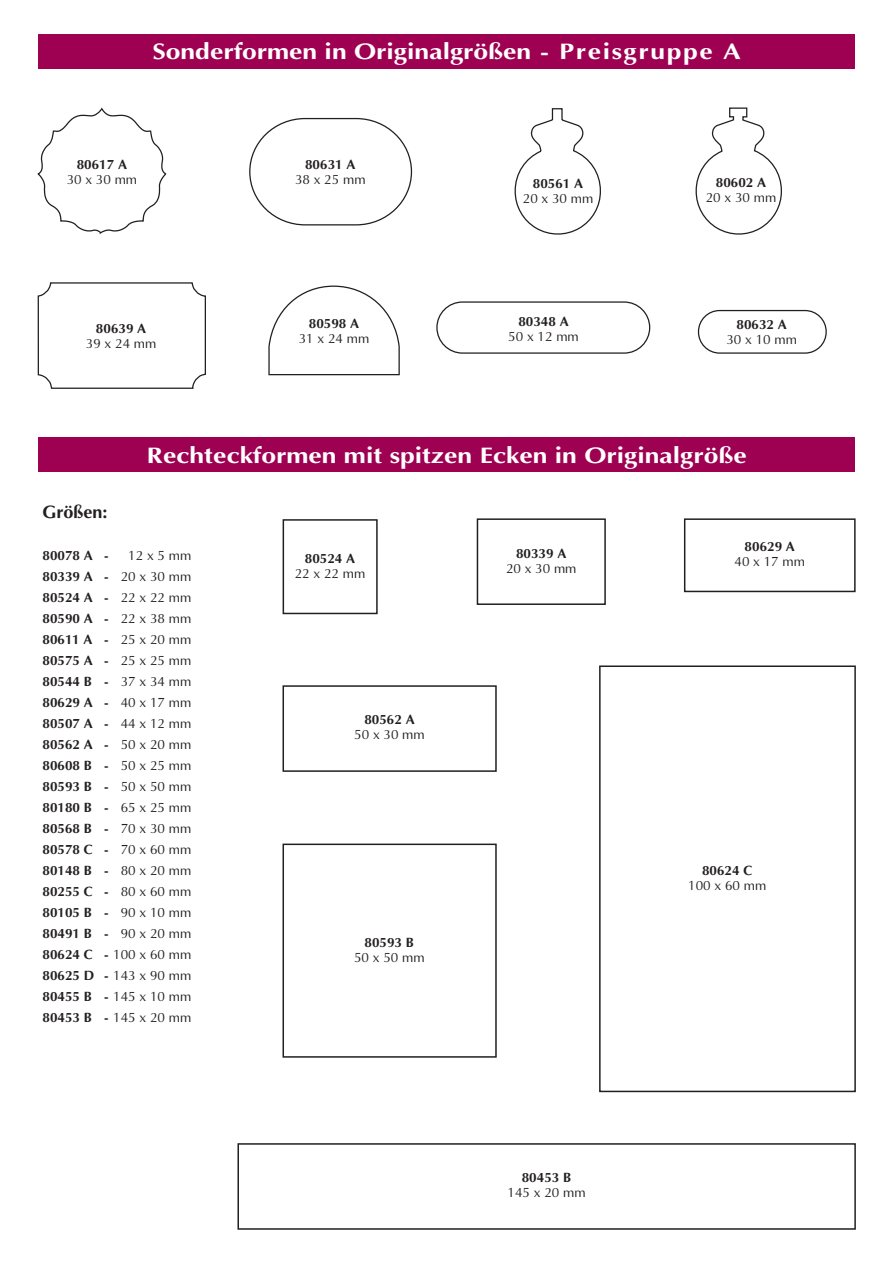
<style>
.page{position:relative;width:893px;height:1263px;background:#fff}
.page>*{position:absolute;margin:0;border:0;box-sizing:border-box;transform-origin:0 0}
.t1{font:700 22.5px "Optima";color:#fff;scale:1.18 1}
.t2{font:700 18px "Optima";color:#231f20}
.t3{font:13.5px/21px "Optima";color:#231f20;text-align:justify}
.t4{font:700 13.5px "Optima";color:#231f20}
.s1{font-weight:700}
</style>
<div class="page">
<div style="left:38px;top:34px;width:817px;height:34px;background:#9e0152"></div>
<svg style="left:268px;top:285px;width:132px;height:91px"></svg>
<svg style="left:37px;top:108px;width:169px;height:281px"></svg>
<svg style="left:249px;top:117px;width:164px;height:109px"></svg>
<svg style="left:514px;top:108px;width:86px;height:127px"></svg>
<svg style="left:696px;top:107px;width:85px;height:128px"></svg>
<div style="left:697px;top:310px;width:129px;height:44px;border:1px solid #231f20;border-radius:21px"></div>
<div style="left:436px;top:301px;width:214px;height:53px;border:1px solid #231f20;border-radius:26px"></div>
<div style="left:38px;top:438px;width:817px;height:34px;background:#9e0152"></div>
<div style="left:237px;top:1143px;width:618px;height:87px;border:2px solid #231f20"></div>
<div style="left:684px;top:518px;width:171px;height:74px;border:2px solid #231f20"></div>
<div style="left:282px;top:519px;width:95px;height:95px;border:2px solid #231f20"></div>
<div style="left:282px;top:844px;width:214px;height:214px;border:2px solid #231f20"></div>
<div style="left:282px;top:685px;width:214px;height:87px;border:2px solid #231f20"></div>
<div style="left:476px;top:518px;width:130px;height:87px;border:2px solid #231f20"></div>
<div style="left:599px;top:665px;width:256px;height:427px;border:2px solid #231f20"></div>
<h1 class="t1" style="left:152px;top:42px;width:500px">Sonderformen in Originalgrößen - Preisgruppe A</h1>
<p class="t4" style="left:77px;top:158px;width:52px">80617 A</p>
<p class="t3" style="left:67px;top:170px;width:72px">30 x 30 mm</p>
<p class="t4" style="left:305px;top:159px;width:52px">80631 A</p>
<p class="t3" style="left:295px;top:170px;width:72px">38 x 25 mm</p>
<p class="t4" style="left:533px;top:178px;width:52px">80561 A</p>
<p class="t3" style="left:523px;top:189px;width:72px">20 x 30 mm</p>
<p class="t4" style="left:716px;top:177px;width:52px">80602 A</p>
<p class="t3" style="left:705px;top:188px;width:72px">20 x 30 mm</p>
<p class="t4" style="left:96px;top:323px;width:52px">80639 A</p>
<p class="t3" style="left:86px;top:335px;width:72px">39 x 24 mm</p>
<p class="t4" style="left:309px;top:318px;width:52px">80598 A</p>
<p class="t3" style="left:299px;top:330px;width:72px">31 x 24 mm</p>
<p class="t4" style="left:518px;top:315px;width:52px">80348 A</p>
<p class="t3" style="left:508px;top:327px;width:72px">50 x 12 mm</p>
<p class="t4" style="left:736px;top:319px;width:52px">80632 A</p>
<p class="t3" style="left:726px;top:330px;width:72px">30 x 10 mm</p>
<h1 class="t1" style="left:147px;top:446px;width:510px">Rechteckformen mit spitzen Ecken in Originalgröße</h1>
<h2 class="t2" style="left:43px;top:505px;width:67px">Größen:</h2>
<p class="t4" style="left:43px;top:550px;width:68px">80078 A -</p>
<p class="t3" style="left:43px;top:546px;width:150px;text-indent:86px">12 x 5 mm <span class="s1">80339 A -</span> 20 x 30 mm <span class="s1">80524 A -</span> 22 x 22 mm <span class="s1">80590 A -</span> 22 x 38 mm <span class="s1">80611 A -</span> 25 x 20 mm <span class="s1">80575 A -</span> 25 x 25 mm <span class="s1">80544 B -</span> 37 x 34 mm <span class="s1">80629 A -</span> 40 x 17 mm <span class="s1">80507 A -</span> 44 x 12 mm <span class="s1">80562 A -</span> 50 x 20 mm <span class="s1">80608 B -</span> 50 x 25 mm <span class="s1">80593 B -</span> 50 x 50 mm <span class="s1">80180 B -</span> 65 x 25 mm <span class="s1">80568 B -</span> 70 x 30 mm <span class="s1">80578 C -</span> 70 x 60 mm <span class="s1">80148 B -</span> 80 x 20 mm <span class="s1">80255 C -</span> 80 x 60 mm <span class="s1">80105 B -</span> 90 x 10 mm <span class="s1">80491 B -</span> 90 x 20 mm <span class="s1">80624 C -</span> 100 x 60 mm <span class="s1">80625 D -</span> 143 x 90 mm <span class="s1">80455 B -</span> 145 x 10 mm <span class="s1">80453 B -</span> 145 x 20 mm</p>
<p class="t4" style="left:744px;top:541px;width:52px">80629 A</p>
<p class="t4" style="left:516px;top:547px;width:52px">80339 A</p>
<p class="t3" style="left:506px;top:559px;width:72px">20 x 30 mm</p>
<p class="t4" style="left:305px;top:552px;width:52px">80524 A</p>
<p class="t3" style="left:734px;top:552px;width:72px">40 x 17 mm</p>
<p class="t3" style="left:295px;top:564px;width:72px">22 x 22 mm</p>
<p class="t4" style="left:364px;top:714px;width:52px">80562 A</p>
<p class="t3" style="left:354px;top:726px;width:72px">50 x 30 mm</p>
<p class="t4" style="left:364px;top:936px;width:51px">80593 B</p>
<p class="t3" style="left:354px;top:948px;width:72px">50 x 50 mm</p>
<p class="t4" style="left:522px;top:1172px;width:51px">80453 B</p>
<p class="t3" style="left:507px;top:1184px;width:80px">145 x 20 mm</p>
<p class="t4" style="left:702px;top:865px;width:52px">80624 C</p>
<p class="t3" style="left:688px;top:876px;width:80px">100 x 60 mm</p>
</div>
